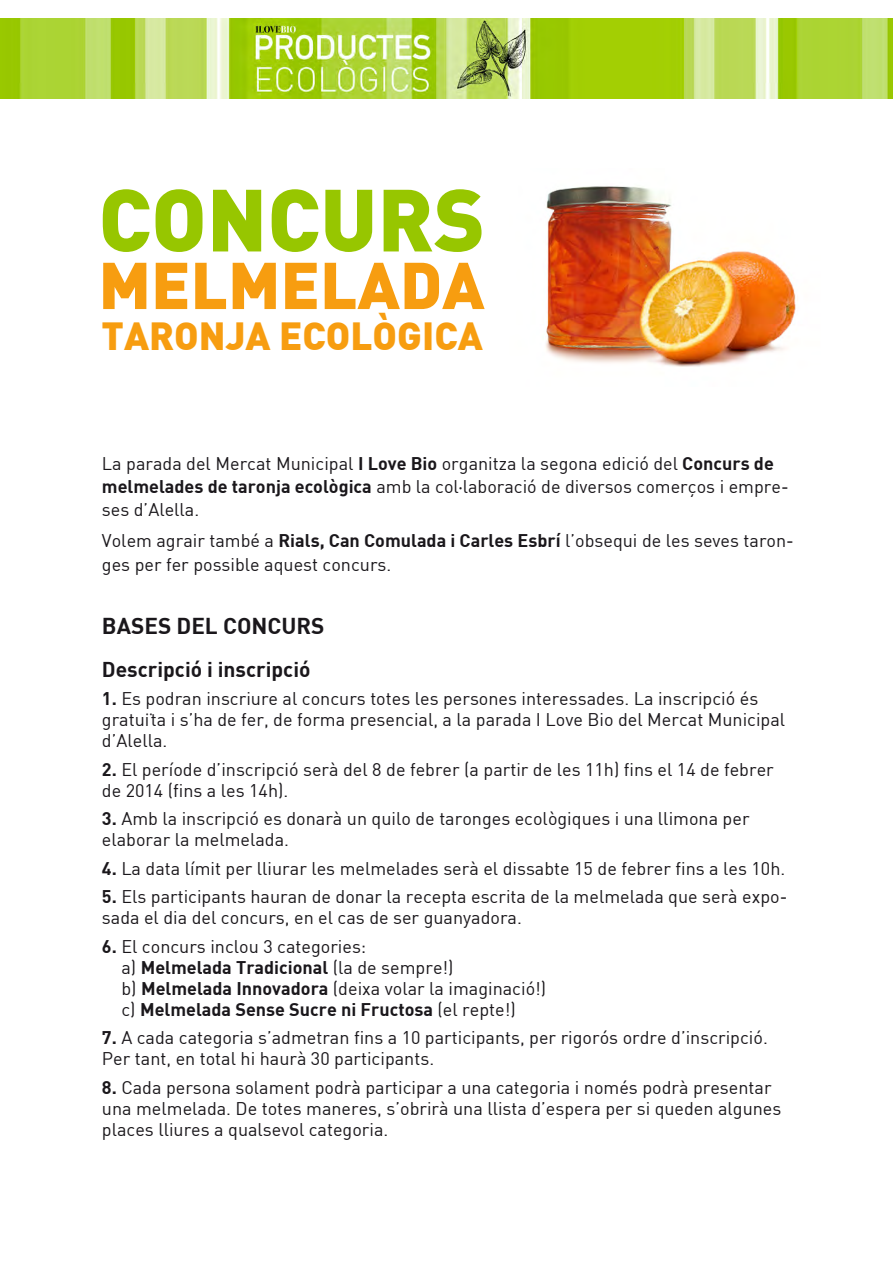
<style>
.page{position:relative;width:893px;height:1263px;background:#fff}
.page>*{position:absolute;margin:0;border:0;box-sizing:border-box;transform-origin:0 0}
.t1{font:900 86.7px "DIN";color:#97c600}
.t2{font:900 64.95px "DIN";color:#f79d10}
.t3{font:900 38.4px "DIN";color:#f79d10}
.t4{font:700 22.5px "DIN";color:#1a171b}
.t5{font:700 21px "DIN";color:#1a171b}
.t6{font:18px/21px "DIN";color:#1a171b}
.s1{font-weight:700}
.s2{font-family:"Myriad Pro"}
.s3{font-family:"DIN Regular Alternate"}
</style>
<div class="page">
<img style="left:546px;top:186px;width:252px;height:181px">
<img style="left:1px;top:18px;width:892px;height:80px">
<h1 class="t1" style="left:99px;top:162px;width:388px">CONCURS</h1>
<h2 class="t2" style="left:99px;top:242px;width:388px">MELMELADA</h2>
<h3 class="t3" style="left:102px;top:310px;width:383px">TARONJA ECOLÒGICA</h3>
<p class="t6" style="left:102px;top:451px;width:688px;line-height:23.2px">La parada del Mercat Municipal <span class="s1">I Love Bio</span> organitza la segona edició del <span class="s1">Concurs de melmelades de taronja ecològica</span> amb la col<span class="s2">·</span>laboració de diversos comerços i empre&shy;ses d’Alella.</p>
<p class="t6" style="left:102px;top:529px;width:693px;line-height:23.2px">Volem agrair també a <span class="s1">Rials, Can Comulada i Carles Esbrí</span> l’obsequi de les seves taron&shy;ges per fer possible aquest concurs.</p>
<p class="t4" style="left:102px;top:611px;width:224px">BASES DEL CONCURS</p>
<p class="t5" style="left:102px;top:655px;width:210px">Descripció i inscripció</p>
<p class="t6" style="left:102px;top:688px;width:685px"><span class="s1">1.</span> Es podran inscriure al concurs totes les persones interessades. La inscripció és <span class="s3">gratuïta</span> i s’ha de fer, de forma presencial, a la parada I Love Bio del Mercat Municipal d’Alella.</p>
<p class="t6" style="left:102px;top:758px;width:673px"><span class="s1">2.</span> El període d’inscripció serà del 8 de febrer (a partir de les 11h) fins el 14 de febrer de 2014 (fins a les 14h).</p>
<p class="t6" style="left:102px;top:808px;width:649px"><span class="s1">3.</span> Amb la inscripció es donarà un quilo de taronges ecològiques i una llimona per elaborar la melmelada.</p>
<p class="t6" style="left:102px;top:857px;width:685px"><span class="s1">4.</span> La data límit per lliurar les melmelades serà el dissabte 15 de febrer fins a les 10h.</p>
<p class="t6" style="left:102px;top:886px;width:687px"><span class="s1">5.</span> Els participants hauran de donar la recepta escrita de la melmelada que serà expo&shy;sada el dia del concurs, en el cas de ser guanyadora.</p>
<p class="t6" style="left:121px;top:935px;width:426px;text-indent:-19px"><span class="s1">6.</span> El concurs inclou 3 categories:<br>a) <span class="s1">Melmelada Tradicional</span> (la de sempre!)<br>b) <span class="s1">Melmelada Innovadora</span> (deixa volar la imaginació!) c) <span class="s1">Melmelada Sense Sucre ni Fructosa</span> (el repte!)</p>
<p class="t6" style="left:102px;top:1027px;width:667px"><span class="s1">7.</span> A cada categoria s’admetran fins a 10 participants, per rigorós ordre d’inscripció.<br>Per tant, en total hi haurà 30 participants.</p>
<p class="t6" style="left:102px;top:1076px;width:681px"><span class="s1">8.</span> Cada persona solament podrà participar a una categoria i només podrà presentar una melmelada. De totes maneres, s’obrirà una llista d’espera per si queden algunes places lliures a qualsevol categoria.</p>
</div>
